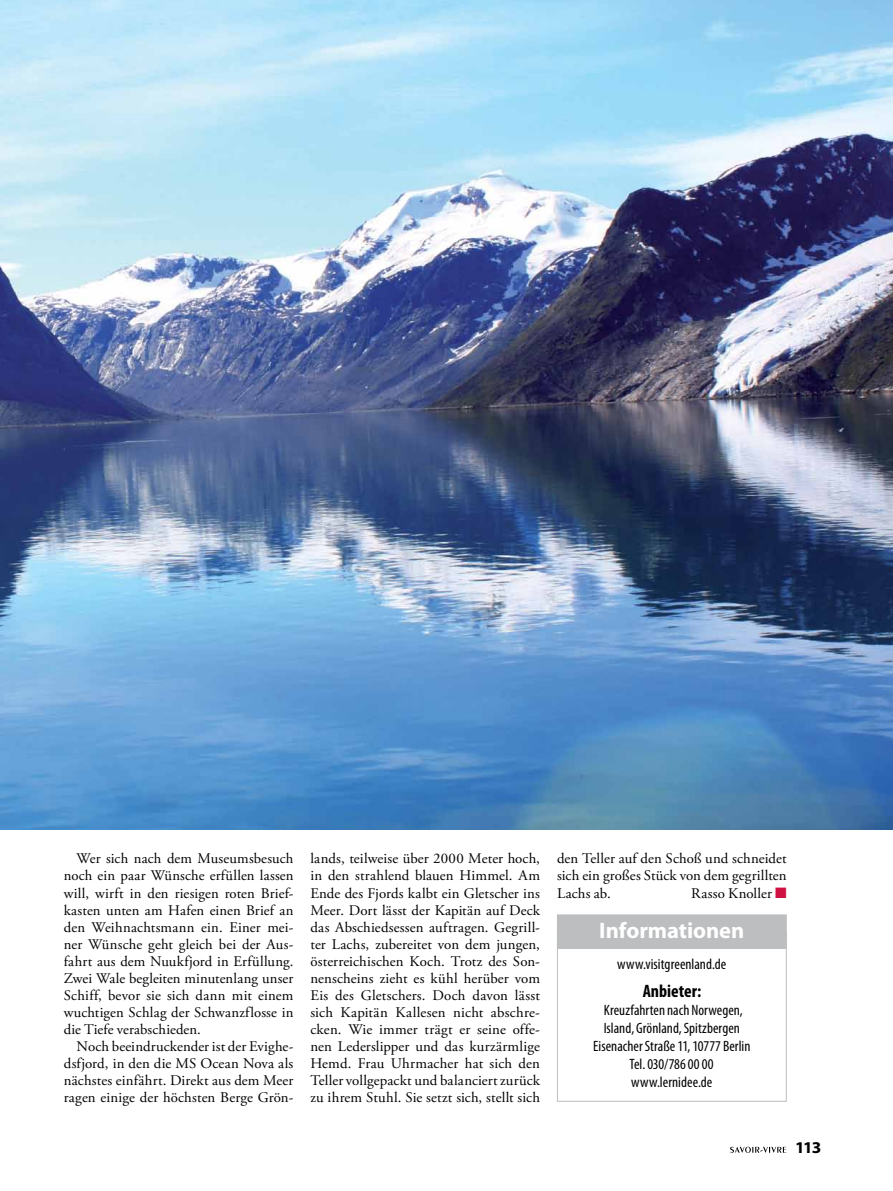
<style>
.page{position:relative;width:893px;height:1191px;background:#fff}
.page>*{position:absolute;margin:0;border:0;box-sizing:border-box;transform-origin:0 0}
.t1{font:700 22.5px "Myriad Pro";letter-spacing:-.005em;color:#fff}
.t2{font:700 condensed 18px "Myriad Pro";color:#000}
.t3{font:700 16.5px "Myriad Pro";color:#000;scale:1.05 1}
.t4{font:condensed 15px/18px "Myriad Pro";letter-spacing:.005em;color:#000;text-align:center}
.t5{font:14.7px/17px "Adobe Garamond Pro";letter-spacing:.01em;color:#000;text-align:justify}
.s1{color:#ce1141}
</style>
<div class="page">
<div style="left:557px;top:931px;width:230px;height:170px;border:1px solid #bcbec0"></div>
<div style="left:557px;top:915px;width:229px;height:33px;background:#bcbec0"></div>
<div style="left:557px;top:914px;width:230px;height:34px;border:1px solid #bcbec0"></div>
<img style="left:0;top:0;width:893px;height:829px">
<svg style="left:730px;top:1146px;width:56px;height:6px"></svg>
<p class="t5" style="left:64px;top:851px;width:231px;text-indent:13px">Wer sich nach dem Museumsbesuch noch ein paar Wünsche erfüllen lassen will, wirft in den riesigen roten Brief&shy;kasten unten am Hafen einen Brief an den Weihnachtsmann ein. Einer mei&shy;ner Wünsche geht gleich bei der Aus&shy;fahrt aus dem Nuukfjord in Erfüllung.<br>Zwei Wale begleiten minutenlang unser Schiff, bevor sie sich dann mit einem wuchtigen Schlag der Schwanzflosse in die Tiefe verabschieden.</p>
<p class="t5" style="left:64px;top:1038px;width:231px;text-indent:13px">Noch beeindruckender ist der Evighe&shy;dsfjord, in den die MS Ocean Nova als nächstes einfährt. Direkt aus dem Meer ragen einige der höchsten Berge Grön-</p>
<p class="t5" style="left:310px;top:851px;width:231px">lands, teilweise über 2000 Meter hoch, in den strahlend blauen Himmel. Am Ende des Fjords kalbt ein Gletscher ins Meer. Dort lässt der Kapitän auf Deck das Abschiedsessen auftragen. Gegrill&shy;ter Lachs, zubereitet von dem jungen, österreichischen Koch. Trotz des Son&shy;nenscheins zieht es kühl herüber vom Eis des Gletschers. Doch davon lässt sich Kapitän Kallesen nicht abschre&shy;cken. Wie immer trägt er seine offe&shy;nen Lederslipper und das kurzärmlige Hemd. Frau Uhrmacher hat sich den Teller vollgepackt und balanciert zurück zu ihrem Stuhl. Sie setzt sich, stellt sich</p>
<p class="t5" style="left:557px;top:851px;width:231px">den Teller auf den Schoß und schneidet sich ein großes Stück von dem gegrillten Lachs ab.</p>
<p class="t5" style="left:691px;top:885px;width:97px">Rasso Knoller <span class="s1">■</span></p>
<h1 class="t1" style="left:599px;top:915px;width:147px">Informationen</h1>
<p class="t4" style="left:617px;top:955px;width:111px">www.visitgreenland.de</p>
<p class="t2" style="left:643px;top:979px;width:60px">Anbieter:</p>
<p class="t4" style="left:593px;top:1000px;width:159px">Kreuzfahrten nach Norwegen,<br>Island, Grönland, Spitzbergen<br>Eisenacher Straße 11, 10777 Berlin<br>Tel. 030/786 00 00 www.lernidee.de</p>
<p class="t3" style="left:795px;top:1136px;width:27px">113</p>
</div>
